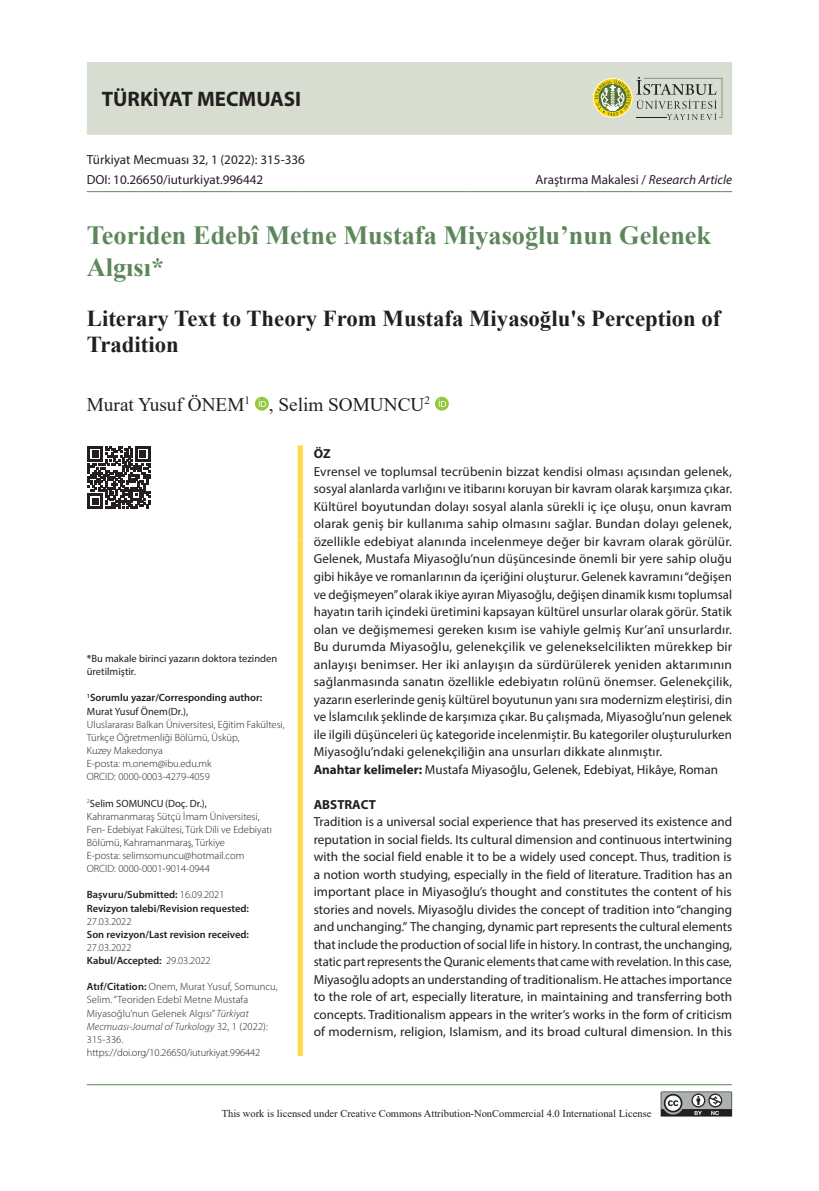
<style>
.page{position:relative;width:819px;height:1191px;background:#fff}
.page>*{position:absolute;margin:0;border:0;box-sizing:border-box;transform-origin:0 0}
.Baslik_1{font:700 26.25px/31.5px "Times New Roman";color:#5d875a}
.Baslik_2{font:700 22.75px/26.2px "Times New Roman";color:#231f20}
.t1{font:700 21px "Myriad Pro";color:#231f20}
.Yazar{font:19.25px "Times New Roman";color:#231f20}
.Anahtar_kelime{font:13.12px/17.5px "Myriad Pro";letter-spacing:.005em;color:#231f20;text-align:justify}
.t2{font:700 13.12px "Myriad Pro";color:#231f20}
.t3{font:300 10.5px/13.1px "Myriad Pro";color:#231f20}
.t4{font:600 10.5px/13.1px "Myriad Pro";color:#231f20}
.t5{font:10.5px "Times New Roman";color:#231f20}
.t6{font:10.5px/13.1px "Myriad Pro";color:#231f20}
.s1{font-style:italic}
.s2{font-weight:600}
.s3{font-weight:400}
.s4{font-weight:300}
.s5{font-weight:700}
</style>
<div class="page">
<div style="left:87px;top:62px;width:645px;height:73px;background:#d7ded1"></div>
<div style="left:297px;top:445px;width:6px;height:94px;background:#ffda4d"></div>
<div style="left:297px;top:539px;width:6px;height:517px;background:#ffda4d"></div>
<hr style="left:87px;top:191px;width:213px;height:1px;background:#5d875a">
<hr style="left:300px;top:191px;width:167px;height:1px;background:#5d875a">
<hr style="left:467px;top:191px;width:117px;height:1px;background:#5d875a">
<hr style="left:584px;top:191px;width:148px;height:1px;background:#5d875a">
<svg style="left:592px;top:77px;width:130px;height:43px;background:#bfc3a5"></svg>
<svg style="left:255px;top:397px;width:14px;height:13px"></svg>
<svg style="left:259px;top:399px;width:7px;height:8px"></svg>
<div style="left:435px;top:397px;width:14px;height:13px;background:#93c83d;border-radius:50%"></div>
<svg style="left:438px;top:399px;width:8px;height:8px"></svg>
<svg style="left:88px;top:446px;width:62px;height:63px"></svg>
<hr style="left:87px;top:1084px;width:645px;height:1px;background:#5d875a">
<svg style="left:660px;top:1091px;width:72px;height:25px;background:#858784"></svg>
<p class="t1" style="left:102px;top:85px;width:201px">TÜRKİYAT MECMUASI</p>
<p class="Anahtar_kelime" style="left:87px;top:151px;width:219px">Türkiyat Mecmuası 32, 1 (2022): 315-336</p>
<p class="Anahtar_kelime" style="left:87px;top:171px;width:178px">DOI: 10.26650/iuturkiyat.996442</p>
<p class="Anahtar_kelime" style="left:535px;top:171px;width:198px">Araştırma Makalesi / <span class="s1">Research Article</span></p>
<p class="Baslik_1" style="left:87px;top:219px;width:625px">Teoriden Edebî Metne Mustafa Miyasoğlu’nun Gelenek<br>Algısı*</p>
<p class="Baslik_2" style="left:87px;top:304px;width:635px">Literary Text to Theory From Mustafa Miyasoğlu's Perception of<br>Tradition</p>
<p class="Yazar" style="left:87px;top:390px;width:345px">Murat Yusuf ÖNEM<sup>1</sup> , Selim SOMUNCU<sup>2</sup></p>
<p class="t6" style="left:87px;top:652px;width:192px"><span class="s2">*</span>Bu makale birinci yazarın doktora tezinden üretilmiştir.</p>
<p class="t4" style="left:87px;top:691px;width:177px"><sup>1</sup>Sorumlu yazar/Corresponding author:</p>
<p class="t6" style="left:87px;top:704px;width:103px">Murat Yusuf Önem(Dr.),</p>
<p class="t3" style="left:87px;top:717px;width:199px">Uluslararası Balkan Üniversitesi, Eğitim Fakültesi,<br>Türkçe Öğretmenliği Bölümü, Üsküp,<br>Kuzey Makedonya</p>
<p class="t3" style="left:87px;top:757px;width:126px">E-posta: m.onem@ibu.edu.mk</p>
<p class="t3" style="left:87px;top:770px;width:124px">ORCID: 0000-0003-4279-4059</p>
<p class="t3" style="left:87px;top:796px;width:186px"><sup>2</sup><span class="s3">Selim SOMUNCU(Doç. Dr.), </span>Kahramanmaraş Sütçü İmam Üniversitesi, Fen- Edebiyat Fakültesi, Türk Dili ve Edebiyatı Bölümü, Kahramanmaraş, Türkiye</p>
<p class="t3" style="left:87px;top:849px;width:159px">E-posta: selimsomuncu@hotmail.com</p>
<p class="t3" style="left:87px;top:862px;width:124px">ORCID: 0000-0001-9014-0944</p>
<p class="t4" style="left:87px;top:888px;width:139px">Başvuru/Submitted: <span class="s4">16.09.2021</span></p>
<p class="t4" style="left:87px;top:901px;width:164px">Revizyon talebi/Revision requested:<br><span class="s4">27.03.2022</span></p>
<p class="t4" style="left:87px;top:927px;width:164px">Son revizyon/Last revision received:<br><span class="s4">27.03.2022</span></p>
<p class="t4" style="left:87px;top:953px;width:125px">Kabul/Accepted: <span class="s4">29.03.2022</span></p>
<p class="t3" style="left:87px;top:980px;width:192px"><span class="s2">Atıf/Citation:</span> Onem, Murat Yusuf, Somuncu, Selim. “Teoriden Edebî Metne Mustafa Miyasoğlu’nun Gelenek Algısı” <span class="s1">Türkiyat Mecmuası-Journal of Turkology</span> 32, 1 (2022):<br>315-336. https://doi.org/10.26650/iuturkiyat.996442</p>
<p class="t2" style="left:314px;top:445px;width:18px">ÖZ</p>
<p class="Anahtar_kelime" style="left:314px;top:462px;width:420px">Evrensel ve toplumsal tecrübenin bizzat kendisi olması açısından gelenek, sosyal alanlarda varlığını ve itibarını koruyan bir kavram olarak karşımıza çıkar.<br>Kültürel boyutundan dolayı sosyal alanla sürekli iç içe oluşu, onun kavram olarak geniş bir kullanıma sahip olmasını sağlar. Bundan dolayı gelenek, özellikle edebiyat alanında incelenmeye değer bir kavram olarak görülür.<br>Gelenek, Mustafa Miyasoğlu’nun düşüncesinde önemli bir yere sahip oluğu gibi hikâye ve romanlarının da içeriğini oluşturur. Gelenek kavramını “değişen ve değişmeyen” olarak ikiye ayıran Miyasoğlu, değişen dinamik kısmı toplumsal hayatın tarih içindeki üretimini kapsayan kültürel unsurlar olarak görür. Statik olan ve değişmemesi gereken kısım ise vahiyle gelmiş Kur’anî unsurlardır.<br>Bu durumda Miyasoğlu, gelenekçilik ve gelenekselcilikten mürekkep bir anlayışı benimser. Her iki anlayışın da sürdürülerek yeniden aktarımının sağlanmasında sanatın özellikle edebiyatın rolünü önemser. Gelenekçilik, yazarın eserlerinde geniş kültürel boyutunun yanı sıra modernizm eleştirisi, din ve İslamcılık şeklinde de karşımıza çıkar. Bu çalışmada, Miyasoğlu’nun gelenek ile ilgili düşünceleri üç kategoride incelenmiştir. Bu kategoriler oluşturulurken Miyasoğlu’ndaki gelenekçiliğin ana unsurları dikkate alınmıştır.</p>
<p class="Anahtar_kelime" style="left:314px;top:760px;width:406px"><span class="s5">Anahtar kelimeler:</span> Mustafa Miyasoğlu, Gelenek, Edebiyat, Hikâye, Roman</p>
<p class="t2" style="left:314px;top:795px;width:64px">ABSTRACT</p>
<p class="Anahtar_kelime" style="left:314px;top:812px;width:420px">Tradition is a universal social experience that has preserved its existence and reputation in social fields. Its cultural dimension and continuous intertwining with the social field enable it to be a widely used concept. Thus, tradition is a notion worth studying, especially in the field of literature. Tradition has an important place in Miyasoğlu’s thought and constitutes the content of his stories and novels. Miyasoğlu divides the concept of tradition into “changing and unchanging.” The changing, dynamic part represents the cultural elements that include the production of social life in history. In contrast, the unchanging, static part represents the Quranic elements that came with revelation. In this case, Miyasoğlu adopts an understanding of traditionalism. He attaches importance to the role of art, especially literature, in maintaining and transferring both concepts. Traditionalism appears in the writer’s works in the form of criticism of modernism, religion, Islamism, and its broad cultural dimension. In this</p>
<p class="t5" style="left:222px;top:1105px;width:431px">This work is licensed under Creative Commons Attribution-NonCommercial 4.0 International License</p>
</div>
